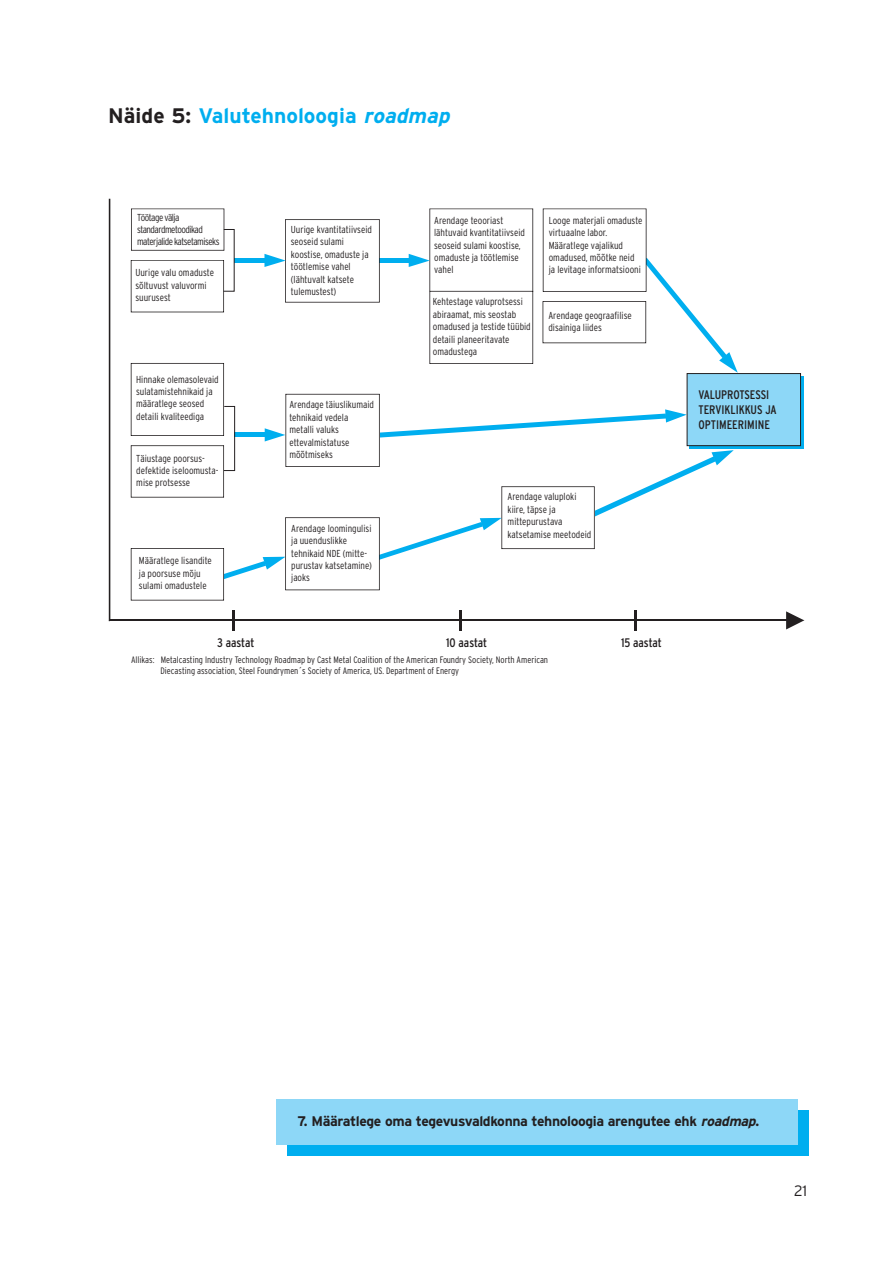
<style>
.page{position:relative;width:893px;height:1262px;background:#fff}
.page>*{position:absolute;margin:0;border:0;box-sizing:border-box;transform-origin:0 0}
.t1{font:700 21px "Interstate";color:#00aeef}
.t2{font:300 15px "Interstate";color:#231f20}
.t3{font:700 13.95px "Interstate";letter-spacing:-.03em;color:#231f20}
.t4{font:condensed 12.45px/14.7px "Interstate";color:#231f20}
.t5{font:300 condensed 10.05px/12.5px "Interstate";color:#231f20}
.t6{font:300 condensed 10.05px/12.5px "Interstate";letter-spacing:-.05em;color:#231f20}
.t7{font:300 condensed 9.3px/10.6px "Interstate";color:#231f20}
.s1{color:#231f20}
.s2{font-style:italic}
</style>
<div class="page">
<svg style="left:224px;top:557px;width:61px;height:22px"></svg>
<svg style="left:109px;top:199px;width:1px;height:422px"></svg>
<hr style="left:110px;top:619px;width:679px;height:2px;background:#231f20">
<svg style="left:786px;top:611px;width:18px;height:18px"></svg>
<svg style="left:380px;top:409px;width:306px;height:28px"></svg>
<div style="left:378px;top:258px;width:31px;height:5px;background:#00aeef"></div>
<svg style="left:408px;top:254px;width:21px;height:13px"></svg>
<hr style="left:131px;top:209px;width:1px;height:41px;background:#231f20">
<hr style="left:131px;top:208px;width:93px;height:1px;background:#231f20">
<hr style="left:223px;top:209px;width:1px;height:41px;background:#231f20">
<hr style="left:131px;top:250px;width:93px;height:1px;background:#231f20">
<hr style="left:131px;top:260px;width:1px;height:52px;background:#231f20">
<hr style="left:131px;top:260px;width:93px;height:1px;background:#231f20">
<hr style="left:131px;top:311px;width:93px;height:1px;background:#231f20">
<hr style="left:131px;top:363px;width:1px;height:72px;background:#231f20">
<hr style="left:131px;top:363px;width:93px;height:1px;background:#231f20">
<hr style="left:131px;top:435px;width:93px;height:1px;background:#231f20">
<hr style="left:131px;top:445px;width:1px;height:52px;background:#231f20">
<hr style="left:131px;top:445px;width:93px;height:1px;background:#231f20">
<hr style="left:223px;top:445px;width:1px;height:52px;background:#231f20">
<hr style="left:131px;top:497px;width:93px;height:1px;background:#231f20">
<hr style="left:131px;top:548px;width:1px;height:52px;background:#231f20">
<hr style="left:131px;top:548px;width:93px;height:1px;background:#231f20">
<hr style="left:223px;top:548px;width:1px;height:52px;background:#231f20">
<hr style="left:131px;top:600px;width:93px;height:1px;background:#231f20">
<hr style="left:285px;top:219px;width:1px;height:83px;background:#231f20">
<hr style="left:285px;top:219px;width:94px;height:1px;background:#231f20">
<hr style="left:379px;top:219px;width:1px;height:83px;background:#231f20">
<hr style="left:285px;top:302px;width:94px;height:1px;background:#231f20">
<hr style="left:285px;top:394px;width:1px;height:72px;background:#231f20">
<hr style="left:286px;top:394px;width:93px;height:1px;background:#231f20">
<hr style="left:379px;top:394px;width:1px;height:72px;background:#231f20">
<hr style="left:286px;top:466px;width:93px;height:1px;background:#231f20">
<hr style="left:285px;top:517px;width:1px;height:73px;background:#231f20">
<hr style="left:286px;top:517px;width:93px;height:1px;background:#231f20">
<hr style="left:379px;top:517px;width:1px;height:73px;background:#231f20">
<hr style="left:286px;top:589px;width:93px;height:1px;background:#231f20">
<hr style="left:429px;top:209px;width:1px;height:82px;background:#231f20">
<hr style="left:430px;top:208px;width:103px;height:1px;background:#231f20">
<hr style="left:532px;top:209px;width:1px;height:82px;background:#231f20">
<hr style="left:429px;top:291px;width:1px;height:72px;background:#231f20">
<hr style="left:430px;top:291px;width:103px;height:1px;background:#231f20">
<hr style="left:532px;top:291px;width:1px;height:72px;background:#231f20">
<hr style="left:430px;top:363px;width:103px;height:1px;background:#231f20">
<hr style="left:542px;top:301px;width:1px;height:42px;background:#231f20">
<hr style="left:543px;top:301px;width:102px;height:1px;background:#231f20">
<hr style="left:543px;top:342px;width:102px;height:1px;background:#231f20">
<hr style="left:501px;top:487px;width:1px;height:62px;background:#231f20">
<hr style="left:501px;top:486px;width:93px;height:1px;background:#231f20">
<svg style="left:588px;top:450px;width:145px;height:68px"></svg>
<hr style="left:594px;top:487px;width:1px;height:62px;background:#231f20">
<hr style="left:501px;top:548px;width:93px;height:1px;background:#231f20">
<svg style="left:377px;top:517px;width:125px;height:43px"></svg>
<svg style="left:689px;top:376px;width:114px;height:73px"></svg>
<div style="left:686px;top:373px;width:114px;height:73px;background:#8dd7f7;border:1px solid #231f20"></div>
<div style="left:234px;top:258px;width:31px;height:5px;background:#00aeef"></div>
<svg style="left:264px;top:254px;width:22px;height:13px"></svg>
<div style="left:235px;top:432px;width:30px;height:5px;background:#00aeef"></div>
<svg style="left:265px;top:428px;width:20px;height:13px"></svg>
<hr style="left:233px;top:610px;width:2px;height:21px;background:#231f20">
<hr style="left:459px;top:610px;width:2px;height:21px;background:#231f20">
<hr style="left:634px;top:610px;width:2px;height:21px;background:#231f20">
<hr style="left:542px;top:209px;width:1px;height:82px;background:#231f20">
<hr style="left:543px;top:208px;width:103px;height:1px;background:#231f20">
<hr style="left:645px;top:209px;width:1px;height:82px;background:#231f20">
<svg style="left:643px;top:258px;width:94px;height:115px"></svg>
<hr style="left:543px;top:291px;width:103px;height:1px;background:#231f20">
<svg style="left:223px;top:229px;width:12px;height:242px"></svg>
<div style="left:287px;top:1110px;width:521px;height:45px;background:#00aeef"></div>
<div style="left:276px;top:1099px;width:522px;height:45px;background:#8dd7f7"></div>
<h1 class="t1" style="left:108px;top:108px;width:347px"><span class="s1">Näide 5:</span> Valutehnoloogia <span class="s2">roadmap</span></h1>
<p class="t6" style="left:137px;top:212px;width:84px">Töötage välja standardmetoodikad materjalide katsetamiseks</p>
<p class="t5" style="left:135px;top:267px;width:80px">Uurige valu omaduste sõltuvust valuvormi suurusest</p>
<p class="t5" style="left:136px;top:373px;width:84px">Hinnake olemasolevaid sulatamistehnikaid ja määratlege seosed detaili kvaliteediga</p>
<p class="t5" style="left:136px;top:452px;width:84px">Täiustage poorsus&shy;defektide iseloomusta&shy;mise protsesse</p>
<p class="t5" style="left:291px;top:224px;width:83px">Uurige kvantitatiivseid seoseid sulami koostise, omaduste ja töötlemise vahel (lähtuvalt katsete tulemustest)</p>
<p class="t5" style="left:289px;top:399px;width:86px">Arendage täiuslikumaid tehnikaid vedela metalli valuks ettevalmistatuse mõõtmiseks</p>
<p class="t5" style="left:434px;top:215px;width:92px">Arendage teooriast lähtuvaid kvantitatiivseid seoseid sulami koostise, omaduste ja töötlemise vahel</p>
<p class="t5" style="left:433px;top:296px;width:99px">Kehtestage valuprotsessi abiraamat, mis seostab omadused ja testide tüübid detaili planeeritavate omadustega</p>
<p class="t5" style="left:548px;top:215px;width:95px">Looge materjali omaduste virtuaalne labor.<br>Määratlege vajalikud omadused, mõõtke neid ja levitage informatsiooni</p>
<p class="t5" style="left:548px;top:310px;width:85px">Arendage geograafilise disainiga liides</p>
<p class="t5" style="left:139px;top:555px;width:74px">Määratlege lisandite ja poorsuse mõju sulami omadustele</p>
<p class="t5" style="left:291px;top:522px;width:82px">Arendage loomingulisi ja uuenduslikke tehnikaid NDE (mitte&shy;purustav katsetamine) jaoks</p>
<p class="t5" style="left:507px;top:491px;width:85px">Arendage valuploki kiire, täpse ja mittepurustava katsetamise meetodeid</p>
<p class="t4" style="left:217px;top:636px;width:39px">3 aastat</p>
<p class="t4" style="left:446px;top:636px;width:43px">10 aastat</p>
<p class="t4" style="left:621px;top:636px;width:42px">15 aastat</p>
<p class="t7" style="left:131px;top:655px;width:25px">Allikas:</p>
<p class="t7" style="left:160px;top:655px;width:389px">Metalcasting Industry Technology Roadmap by Cast Metal Coalition of the American Foundry Society, North American<br>Diecasting association, Steel Foundrymen´s Society of America, US. Department of Energy</p>
<p class="t4" style="left:698px;top:389px;width:80px">VALUPROTSESSI<br>TERVIKLIKKUS JA<br>OPTIMEERIMINE</p>
<h3 class="t3" style="left:297px;top:1116px;width:463px">7. Määratlege oma tegevusvaldkonna tehnoloogia arengutee ehk <span class="s2">roadmap</span>.</h3>
<h2 class="t2" style="left:794px;top:1185px;width:15px">21</h2>
</div>
